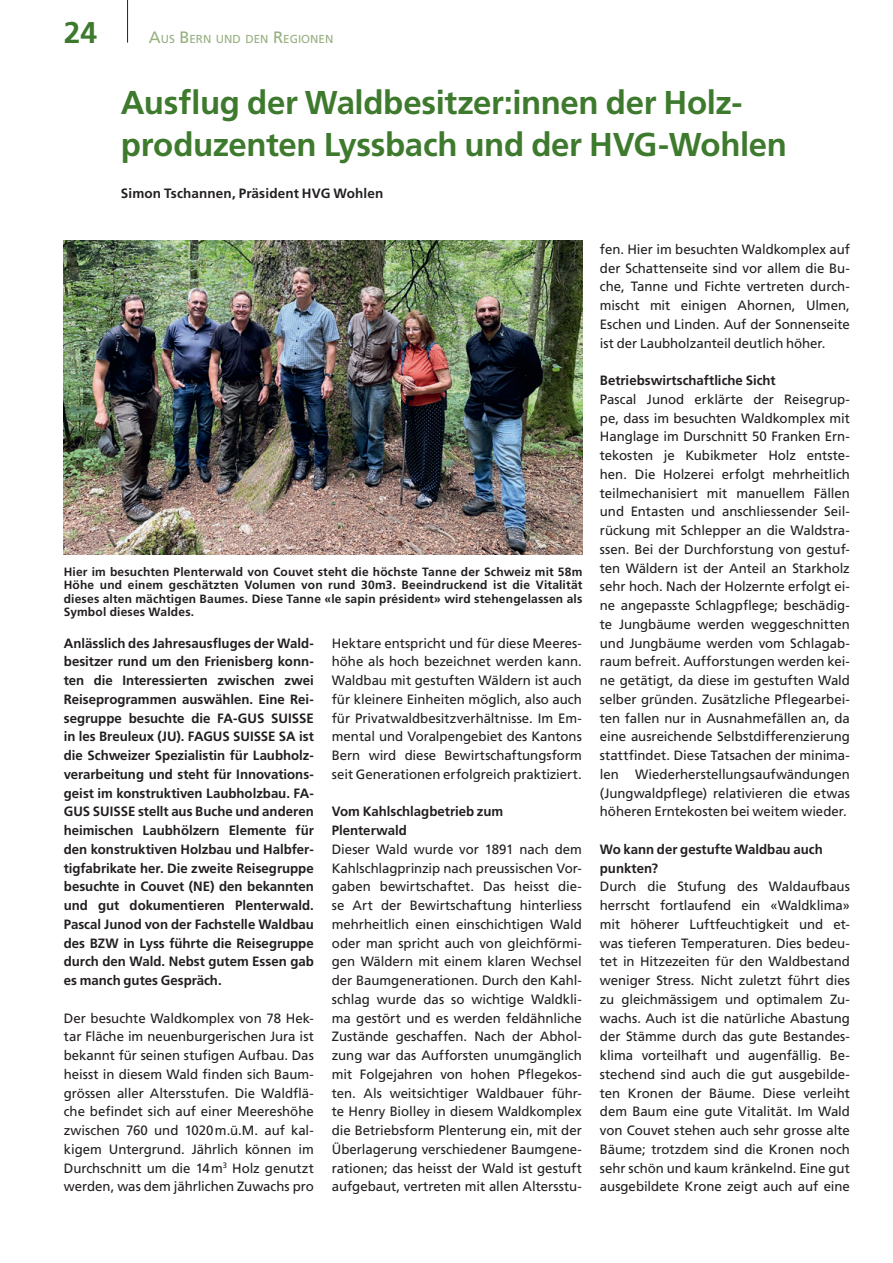
<style>
.page{position:relative;width:893px;height:1263px;background:#fff}
.page>*{position:absolute;margin:0;border:0;box-sizing:border-box;transform-origin:0 0}
.t1{font:700 33px/42px "Frutiger LT Std";letter-spacing:-.01em;color:#3e7a2d}
.t2{font:700 30px "Frutiger LT Std";color:#3e7a2d}
.t3{font:13.5px/18.8px "Frutiger LT Com";color:#231f20;text-align:justify}
.t4{font:700 13.5px/18.8px "Frutiger LT Std";color:#231f20}
.t5{font:700 12px/13.5px "Frutiger LT Std";letter-spacing:.015em;color:#231f20;text-align:justify}
.t6{font:11.55px "Frutiger LT Com";color:#96b081}
.s1{font-size:16.5px}
</style>
<div class="page">
<hr style="left:127px;top:0;width:1px;height:43px;background:#231f20">
<img style="left:64px;top:241px;width:518px;height:313px">
<h2 class="t2" style="left:64px;top:14px;width:35px">24</h2>
<p class="t6" style="left:149px;top:32px;width:121px"><span class="s1">A</span>US <span class="s1">B</span>ERN UND DEN</p>
<p class="t6" style="left:283px;top:32px;width:52px">EGIONEN</p>
<h1 class="t1" style="left:121px;top:81px;width:668px">Ausflug der Waldbesitzer:innen der Holz&shy;produzenten Lyssbach und der HVG-Wohlen</h1>
<p class="t4" style="left:121px;top:183px;width:264px">Simon Tschannen, Präsident HVG Wohlen</p>
<p class="t5" style="left:64px;top:565px;width:520px">Hier im besuchten Plenterwald von Couvet steht die höchste Tanne der Schweiz mit 58m Höhe und einem geschätzten Volumen von rund 30m3. Beeindruckend ist die Vitalität dieses alten mächtigen Baumes. Diese Tanne «le sapin président» wird stehengelassen als Symbol dieses Waldes.</p>
<p class="t4" style="left:64px;top:634px;width:252px;text-align:justify">Anlässlich des Jahresausfluges der Wald&shy;besitzer rund um den Frienisberg konn&shy;ten die Interessierten zwischen zwei Reiseprogrammen auswählen. Eine Rei&shy;segruppe besuchte die FA-GUS SUISSE in les Breuleux (JU). FAGUS SUISSE SA ist die Schweizer Spezialistin für Laubholz&shy;verarbeitung und steht für Innovations&shy;geist im konstruktiven Laubholzbau. FA-GUS SUISSE stellt aus Buche und anderen heimischen Laubhölzern Elemente für den konstruktiven Holzbau und Halbfer&shy;tigfabrikate her. Die zweite Reisegruppe besuchte in Couvet (NE) den bekannten und gut dokumentieren Plenterwald.<br>Pascal Junod von der Fachstelle Waldbau des BZW in Lyss führte die Reisegruppe durch den Wald. Nebst gutem Essen gab es manch gutes Gespräch.</p>
<p class="t3" style="left:64px;top:1009px;width:252px">Der besuchte Waldkomplex von 78 Hek&shy;tar Fläche im neuenburgerischen Jura ist bekannt für seinen stufigen Aufbau. Das heisst in diesem Wald finden sich Baum&shy;grössen aller Altersstufen. Die Waldflä&shy;che befindet sich auf einer Meereshöhe zwischen 760 und 1020m.ü.M. auf kal&shy;kigem Untergrund. Jährlich können im Durchschnitt um die 14m<sup>3</sup> Holz genutzt werden, was dem jährlichen Zuwachs pro</p>
<p class="t3" style="left:332px;top:634px;width:252px">Hektare entspricht und für diese Meeres&shy;höhe als hoch bezeichnet werden kann.<br>Waldbau mit gestuften Wäldern ist auch für kleinere Einheiten möglich, also auch für Privatwaldbesitzverhältnisse. Im Em&shy;mental und Voralpengebiet des Kantons Bern wird diese Bewirtschaftungsform seit Generationen erfolgreich praktiziert.</p>
<p class="t4" style="left:332px;top:802px;width:173px">Vom Kahlschlagbetrieb zum<br>Plenterwald</p>
<p class="t3" style="left:332px;top:840px;width:252px">Dieser Wald wurde vor 1891 nach dem Kahlschlagprinzip nach preussischen Vor&shy;gaben bewirtschaftet. Das heisst die&shy;se Art der Bewirtschaftung hinterliess mehrheitlich einen einschichtigen Wald oder man spricht auch von gleichförmi&shy;gen Wäldern mit einem klaren Wechsel der Baumgenerationen. Durch den Kahl&shy;schlag wurde das so wichtige Waldkli&shy;ma gestört und es werden feldähnliche Zustände geschaffen. Nach der Abhol&shy;zung war das Aufforsten unumgänglich mit Folgejahren von hohen Pflegekos&shy;ten. Als weitsichtiger Waldbauer führ&shy;te Henry Biolley in diesem Waldkomplex die Betriebsform Plenterung ein, mit der Überlagerung verschiedener Baumgene&shy;rationen; das heisst der Wald ist gestuft aufgebaut, vertreten mit allen Altersstu-</p>
<p class="t3" style="left:600px;top:240px;width:252px">fen. Hier im besuchten Waldkomplex auf der Schattenseite sind vor allem die Bu&shy;che, Tanne und Fichte vertreten durch&shy;mischt mit einigen Ahornen, Ulmen, Eschen und Linden. Auf der Sonnenseite ist der Laubholzanteil deutlich höher.</p>
<p class="t4" style="left:600px;top:371px;width:177px">Betriebswirtschaftliche Sicht</p>
<p class="t3" style="left:600px;top:390px;width:252px">Pascal Junod erklärte der Reisegrup&shy;pe, dass im besuchten Waldkomplex mit Hanglage im Durschnitt 50 Franken Ern&shy;tekosten je Kubikmeter Holz entste&shy;hen. Die Holzerei erfolgt mehrheitlich teilmechanisiert mit manuellem Fällen und Entasten und anschliessender Seil&shy;rückung mit Schlepper an die Waldstra&shy;ssen. Bei der Durchforstung von gestuf&shy;ten Wäldern ist der Anteil an Starkholz sehr hoch. Nach der Holzernte erfolgt ei&shy;ne angepasste Schlagpflege; beschädig&shy;te Jungbäume werden weggeschnitten und Jungbäume werden vom Schlagab&shy;raum befreit. Aufforstungen werden kei&shy;ne getätigt, da diese im gestuften Wald selber gründen. Zusätzliche Pflegearbei&shy;ten fallen nur in Ausnahmefällen an, da eine ausreichende Selbstdifferenzierung stattfindet. Diese Tatsachen der minima&shy;len Wiederherstellungsaufwändungen (Jungwaldpflege) relativieren die etwas höheren Erntekosten bei weitem wieder.</p>
<p class="t4" style="left:600px;top:840px;width:224px">Wo kann der gestufte Waldbau auch punkten?</p>
<p class="t3" style="left:600px;top:877px;width:252px">Durch die Stufung des Waldaufbaus herrscht fortlaufend ein «Waldklima» mit höherer Luftfeuchtigkeit und et&shy;was tieferen Temperaturen. Dies bedeu&shy;tet in Hitzezeiten für den Waldbestand weniger Stress. Nicht zuletzt führt dies zu gleichmässigem und optimalem Zu&shy;wachs. Auch ist die natürliche Abastung der Stämme durch das gute Bestandes&shy;klima vorteilhaft und augenfällig. Be&shy;stechend sind auch die gut ausgebilde&shy;ten Kronen der Bäume. Diese verleiht dem Baum eine gute Vitalität. Im Wald von Couvet stehen auch sehr grosse alte Bäume; trotzdem sind die Kronen noch sehr schön und kaum kränkelnd. Eine gut ausgebildete Krone zeigt auch auf eine</p>
</div>
